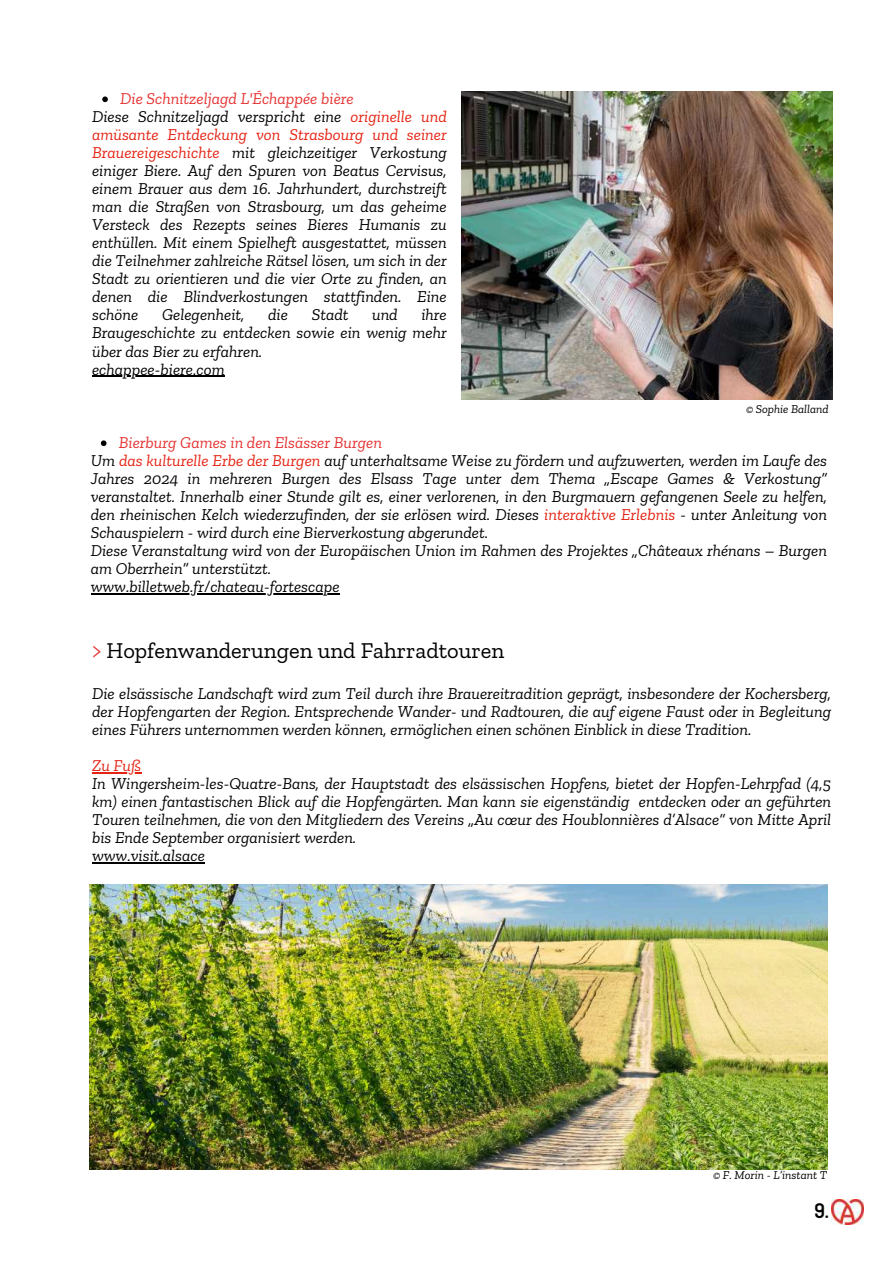
<style>
.page{position:relative;width:894px;height:1264px;background:#fff}
.page>*{position:absolute;margin:0;border:0;box-sizing:border-box;transform-origin:0 0}
.t1{font:22.5px "Zilla Slab";color:#000}
.t2{font:21px "Kapra Neue Pro Medium Expanded Rounded";color:#000}
.t3{font:italic 16.5px/18px "Zilla Slab";color:#000}
.t4{font:italic 16.5px "Zilla Slab";color:#e42313}
.t5{font:italic 12px "Zilla Slab";color:#000}
.s1{color:#e63232}
.s2{color:#e42313}
</style>
<div class="page">
<img style="left:461px;top:92px;width:370px;height:307px">
<img style="left:89px;top:884px;width:738px;height:284px">
<svg style="left:102px;top:96px;width:6px;height:6px"></svg>
<hr style="left:92px;top:375px;width:133px;height:2px;background:#000">
<svg style="left:101px;top:440px;width:5px;height:6px"></svg>
<hr style="left:91px;top:593px;width:248px;height:1px;background:#000">
<hr style="left:92px;top:772px;width:49px;height:1px;background:#e42313">
<hr style="left:92px;top:862px;width:113px;height:1px;background:#000">
<img style="left:831px;top:1199px;width:32px;height:25px">
<p class="t3" style="left:92px;top:90px;width:356px;text-indent:28px"><span class="s1">Die Schnitzeljagd L'Échappée bière<br></span>Diese Schnitzeljagd verspricht eine <span class="s2">originelle und amüsante Entdeckung von Strasbourg und seiner Brauereigeschichte</span> mit gleichzeitiger Verkostung einiger Biere. Auf den Spuren von Beatus Cervisus, einem Brauer aus dem 16. Jahrhundert, durchstreift man die Straßen von Strasbourg, um das geheime Versteck des Rezepts seines Bieres Humanis zu enthüllen. Mit einem Spielheft ausgestattet, müssen die Teilnehmer zahlreiche Rätsel lösen, um sich in der Stadt zu orientieren und die vier Orte zu finden, an denen die Blindverkostungen stattfinden. Eine schöne</p>
<p class="t3" style="left:92px;top:306px;width:356px;text-indent:329px">ihre<br>Braugeschichte zu entdecken sowie ein wenig mehr über das Bier zu erfahren.<br>echappee-biere.com</p>
<p class="t3" style="left:162px;top:306px;width:84px">Gelegenheit,</p>
<p class="t3" style="left:268px;top:306px;width:21px">die</p>
<p class="t3" style="left:311px;top:306px;width:38px">Stadt</p>
<p class="t3" style="left:372px;top:306px;width:27px">und</p>
<p class="t5" style="left:745px;top:401px;width:84px">© Sophie Balland</p>
<p class="t3" style="left:91px;top:433px;width:737px;text-indent:28px"><span class="s1">Bierburg Games in den Elsässer Burgen<br></span>Um <span class="s2">das kulturelle Erbe der Burgen</span> auf unterhaltsame Weise zu fördern und aufzuwerten, werden im Laufe des Jahres 2024 in mehreren Burgen des Elsass Tage unter dem Thema „Escape Games &amp; Verkostung“ veranstaltet. Innerhalb einer Stunde gilt es, einer verlorenen, in den Burgmauern gefangenen Seele zu helfen, den rheinischen Kelch wiederzufinden, der sie erlösen wird. Dieses <span class="s2">interaktive Erlebnis</span> - unter Anleitung von Schauspielern - wird durch eine Bierverkostung abgerundet.<br>Diese Veranstaltung wird von der Europäischen Union im Rahmen des Projektes „Châteaux rhénans – Burgen am Oberrhein“ unterstützt.<br>www.billetweb.fr/chateau-fortescape</p>
<h1 class="t1" style="left:92px;top:636px;width:413px"><span class="s1">&gt;</span> Hopfenwanderungen und Fahrradtouren</h1>
<p class="t3" style="left:92px;top:684px;width:740px;text-align:justify">Die elsässische Landschaft wird zum Teil durch ihre Brauereitradition geprägt, insbesondere der Kochersberg, der Hopfengarten der Region. Entsprechende Wander- und Radtouren, die auf eigene Faust oder in Begleitung eines Führers unternommen werden können, ermöglichen einen schönen Einblick in diese Tradition.</p>
<p class="t4" style="left:92px;top:755px;width:50px">Zu Fuß</p>
<p class="t3" style="left:92px;top:774px;width:740px">In Wingersheim-les-Quatre-Bans, der Hauptstadt des elsässischen Hopfens, bietet der Hopfen-Lehrpfad (4,5 km) einen fantastischen Blick auf die Hopfengärten. Man kann sie eigenständig entdecken oder an geführten Touren teilnehmen, die von den Mitgliedern des Vereins „Au cœur des Houblonnières d’Alsace“ von Mitte April bis Ende September organisiert werden.<br>www.visit.alsace</p>
<p class="t5" style="left:712px;top:1167px;width:116px">© F. Morin - L’instant T</p>
<p class="t2" style="left:813px;top:1198px;width:16px">9.</p>
</div>
